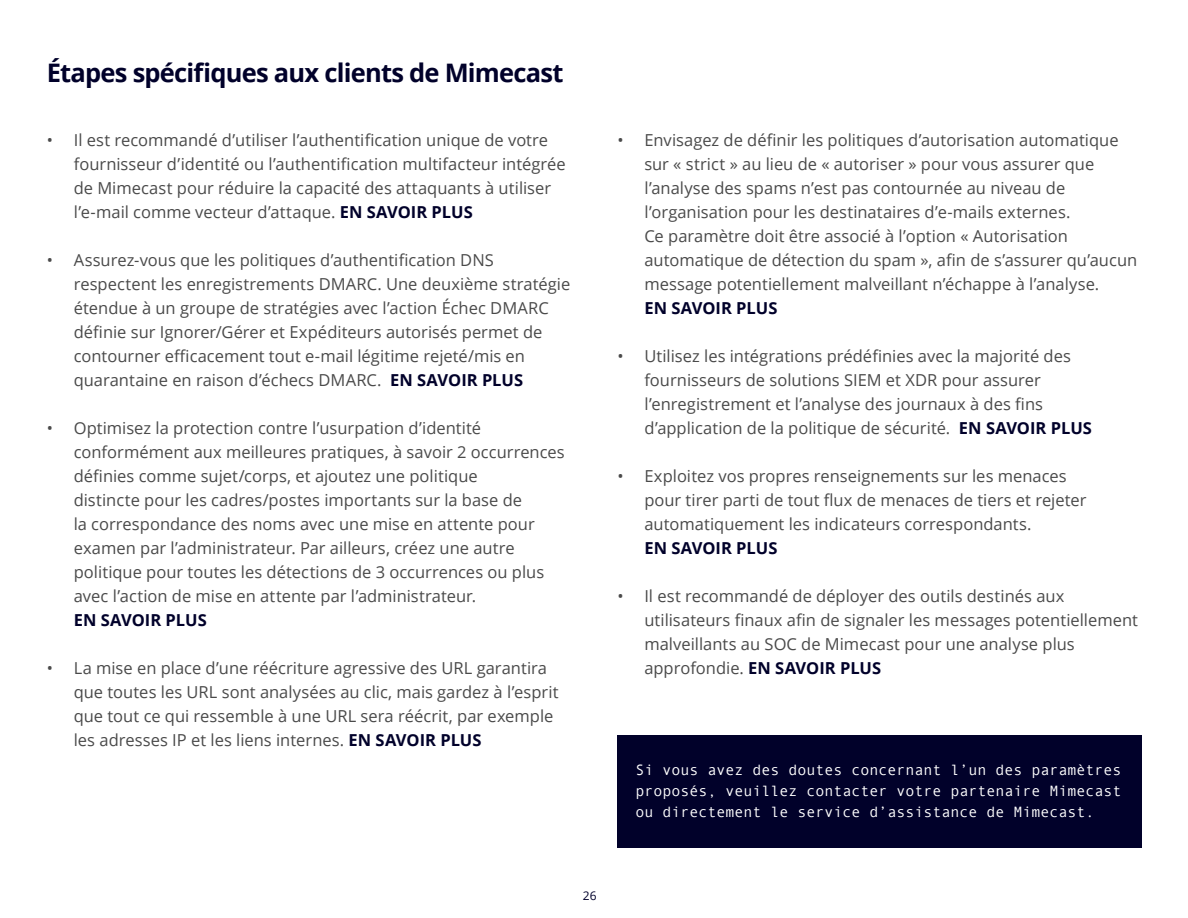
<style>
.page{position:relative;width:1188px;height:918px;background:#fff}
.page>*{position:absolute;margin:0;border:0;box-sizing:border-box;transform-origin:0 0}
.t1{font:700 25.5px "Open Sans";letter-spacing:-.03em;color:#01012a}
.t2{font:16.5px/24px "Open Sans";color:#4a4a4a}
.t3{font:700 16.5px "Open Sans";color:#01012a}
.t4{font:15px/21px "Andale Mono";color:#fff;text-align:justify}
.t5{font:12px "Open Sans";color:#01012a}
.s1{font-weight:700;color:#01012a}
</style>
<div class="page">
<div style="left:617px;top:735px;width:524px;height:113px;background:#01012a"></div>
<h1 class="t1" style="left:47px;top:54px;width:518px">Étapes spécifiques aux clients de Mimecast</h1>
<p class="t2" style="left:74px;top:127px;width:494px;text-indent:-27px">• Il est recommandé d’utiliser l’authentification unique de votre fournisseur d’identité ou l’authentification multifacteur intégrée de Mimecast pour réduire la capacité des attaquants à utiliser l’e-mail comme vecteur d’attaque. <span class="s1">EN SAVOIR PLUS</span></p>
<p class="t2" style="left:74px;top:247px;width:498px;text-indent:-27px">• Assurez-vous que les politiques d’authentification DNS respectent les enregistrements DMARC. Une deuxième stratégie étendue à un groupe de stratégies avec l’action Échec DMARC définie sur Ignorer/Gérer et Expéditeurs autorisés permet de contourner efficacement tout e-mail légitime rejeté/mis en quarantaine en raison d’échecs DMARC. <span class="s1">EN SAVOIR PLUS</span></p>
<p class="t2" style="left:74px;top:415px;width:493px;text-indent:-27px">• Optimisez la protection contre l’usurpation d’identité conformément aux meilleures pratiques, à savoir 2 occurrences définies comme sujet/corps, et ajoutez une politique<br>distincte pour les cadres/postes importants sur la base de<br>la correspondance des noms avec une mise en attente pour examen par l’administrateur. Par ailleurs, créez une autre politique pour toutes les détections de 3 occurrences ou plus avec l’action de mise en attente par l’administrateur.</p>
<p class="t3" style="left:74px;top:608px;width:135px">EN SAVOIR PLUS</p>
<p class="t2" style="left:74px;top:655px;width:486px;text-indent:-27px">• La mise en place d’une réécriture agressive des URL garantira que toutes les URL sont analysées au clic, mais gardez à l’esprit que tout ce qui ressemble à une URL sera réécrit, par exemple les adresses IP et les liens internes. <span class="s1">EN SAVOIR PLUS</span></p>
<p class="t2" style="left:644px;top:127px;width:494px;text-indent:-27px">• Envisagez de définir les politiques d’autorisation automatique sur « strict » au lieu de « autoriser » pour vous assurer que l’analyse des spams n’est pas contournée au niveau de l’organisation pour les destinataires d’e-mails externes.<br>Ce paramètre doit être associé à l’option « Autorisation automatique de détection du spam », afin de s’assurer qu’aucun message potentiellement malveillant n’échappe à l’analyse.</p>
<p class="t3" style="left:644px;top:296px;width:135px">EN SAVOIR PLUS</p>
<p class="t2" style="left:644px;top:343px;width:449px;text-indent:-27px">• Utilisez les intégrations prédéfinies avec la majorité des fournisseurs de solutions SIEM et XDR pour assurer l’enregistrement et l’analyse des journaux à des fins d’application de la politique de sécurité. <span class="s1">EN SAVOIR PLUS</span></p>
<p class="t2" style="left:644px;top:463px;width:444px;text-indent:-27px">• Exploitez vos propres renseignements sur les menaces pour tirer parti de tout flux de menaces de tiers et rejeter automatiquement les indicateurs correspondants.</p>
<p class="t3" style="left:644px;top:536px;width:135px">EN SAVOIR PLUS</p>
<p class="t2" style="left:644px;top:583px;width:495px;text-indent:-27px">• Il est recommandé de déployer des outils destinés aux utilisateurs finaux afin de signaler les messages potentiellement malveillants au SOC de Mimecast pour une analyse plus approfondie. <span class="s1">EN SAVOIR PLUS</span></p>
<p class="t4" style="left:636px;top:758px;width:488px">Si vous avez des doutes concernant l’un des paramètres proposés, veuillez contacter votre partenaire Mimecast ou directement le service d’assistance de Mimecast.</p>
<p class="t5" style="left:583px;top:888px;width:15px">26</p>
</div>
